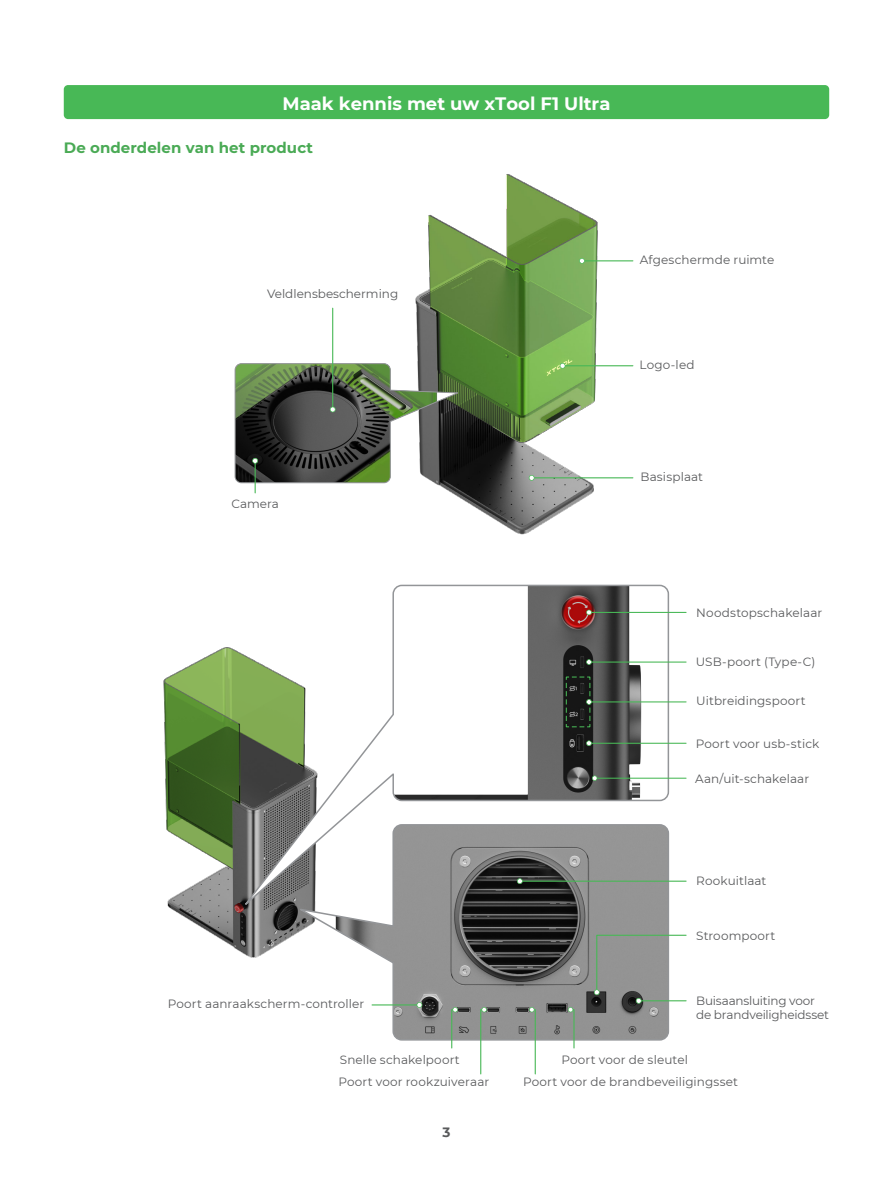
<style>
.page{position:relative;width:893px;height:1191px;background:#fff}
.page>*{position:absolute;margin:0;border:0;box-sizing:border-box;transform-origin:0 0}
.t1{font:700 18px "Montserrat";color:#fff}
.t2{font:700 15px "Montserrat";letter-spacing:.005em;color:#4aaa55}
.t3{font:700 13.5px "Montserrat";color:#595a5c}
.t4{font:12px "Montserrat";letter-spacing:.005em;color:#595a5c}
.t5{font:12px/13.5px "Montserrat";letter-spacing:-.015em;color:#595a5c}
</style>
<div class="page">
<img style="left:178px;top:913px;width:114px;height:45px">
<img style="left:332px;top:260px;width:302px;height:275px">
<img style="left:426px;top:174px;width:179px;height:270px">
<div style="left:64px;top:85px;width:765px;height:34px;background:#48b856;border-radius:4px"></div>
<svg style="left:235px;top:584px;width:435px;height:332px"></svg>
<svg style="left:292px;top:823px;width:378px;height:218px"></svg>
<hr style="left:520px;top:880px;width:166px;height:1px;background:#48b856">
<svg style="left:517px;top:878px;width:6px;height:6px"></svg>
<svg style="left:594px;top:934px;width:93px;height:69px"></svg>
<hr style="left:372px;top:1004px;width:48px;height:1px;background:#48b856">
<svg style="left:417px;top:1002px;width:5px;height:5px"></svg>
<hr style="left:594px;top:777px;width:92px;height:1px;background:#48b856">
<svg style="left:592px;top:775px;width:5px;height:6px"></svg>
<hr style="left:589px;top:742px;width:97px;height:2px;background:#48b856">
<svg style="left:586px;top:740px;width:6px;height:6px"></svg>
<img style="left:561px;top:595px;width:34px;height:34px;border-radius:17px">
<hr style="left:589px;top:701px;width:97px;height:1px;background:#48b856">
<svg style="left:565px;top:676px;width:27px;height:52px"></svg>
<hr style="left:589px;top:661px;width:97px;height:1px;background:#48b856">
<svg style="left:586px;top:659px;width:6px;height:6px"></svg>
<hr style="left:589px;top:612px;width:97px;height:1px;background:#48b856">
<svg style="left:586px;top:609px;width:6px;height:6px"></svg>
<hr style="left:582px;top:260px;width:51px;height:1px;background:#48b856">
<svg style="left:579px;top:258px;width:6px;height:6px"></svg>
<hr style="left:562px;top:365px;width:71px;height:1px;background:#48b856">
<svg style="left:560px;top:363px;width:5px;height:6px"></svg>
<hr style="left:531px;top:477px;width:102px;height:1px;background:#48b856">
<svg style="left:529px;top:475px;width:5px;height:6px"></svg>
<svg style="left:451px;top:1007px;width:7px;height:42px"></svg>
<svg style="left:480px;top:1007px;width:7px;height:68px"></svg>
<svg style="left:529px;top:1007px;width:7px;height:68px"></svg>
<svg style="left:568px;top:1007px;width:7px;height:42px"></svg>
<hr style="left:332px;top:308px;width:1px;height:101px;background:#48b856">
<hr style="left:255px;top:460px;width:1px;height:33px;background:#48b856">
<svg style="left:234px;top:363px;width:228px;height:121px;background:#5d6557"></svg>
<img style="left:163px;top:644px;width:145px;height:269px">
<h1 class="t1" style="left:282px;top:90px;width:329px">Maak kennis met uw xTool F1 Ultra</h1>
<p class="t2" style="left:64px;top:137px;width:251px">De onderdelen van het product</p>
<p class="t4" style="left:267px;top:285px;width:133px">Veldlensbescherming</p>
<p class="t4" style="left:640px;top:252px;width:136px">Afgeschermde ruimte</p>
<p class="t4" style="left:640px;top:356px;width:57px">Logo-led</p>
<p class="t4" style="left:232px;top:495px;width:49px">Camera</p>
<p class="t4" style="left:168px;top:995px;width:198px">Poort aanraakscherm-controller</p>
<p class="t4" style="left:640px;top:468px;width:64px">Basisplaat</p>
<p class="t4" style="left:696px;top:604px;width:127px">Noodstopschakelaar</p>
<p class="t4" style="left:696px;top:653px;width:121px">USB-poort (Type-C)</p>
<p class="t4" style="left:696px;top:692px;width:111px">Uitbreidingspoort</p>
<p class="t4" style="left:696px;top:735px;width:125px">Poort voor usb-stick</p>
<p class="t4" style="left:695px;top:770px;width:115px">Aan/uit-schakelaar</p>
<p class="t4" style="left:696px;top:872px;width:72px">Rookuitlaat</p>
<p class="t4" style="left:696px;top:928px;width:81px">Stroompoort</p>
<p class="t5" style="left:696px;top:993px;width:134px">Buisaansluiting voor de brandveiligheidsset</p>
<p class="t4" style="left:340px;top:1051px;width:122px">Snelle schakelpoort</p>
<p class="t4" style="left:561px;top:1051px;width:128px">Poort voor de sleutel</p>
<p class="t4" style="left:338px;top:1074px;width:152px">Poort voor rookzuiveraar</p>
<p class="t4" style="left:523px;top:1074px;width:216px">Poort voor de brandbeveiligingsset</p>
<p class="t3" style="left:442px;top:1122px;width:9px">3</p>
</div>
